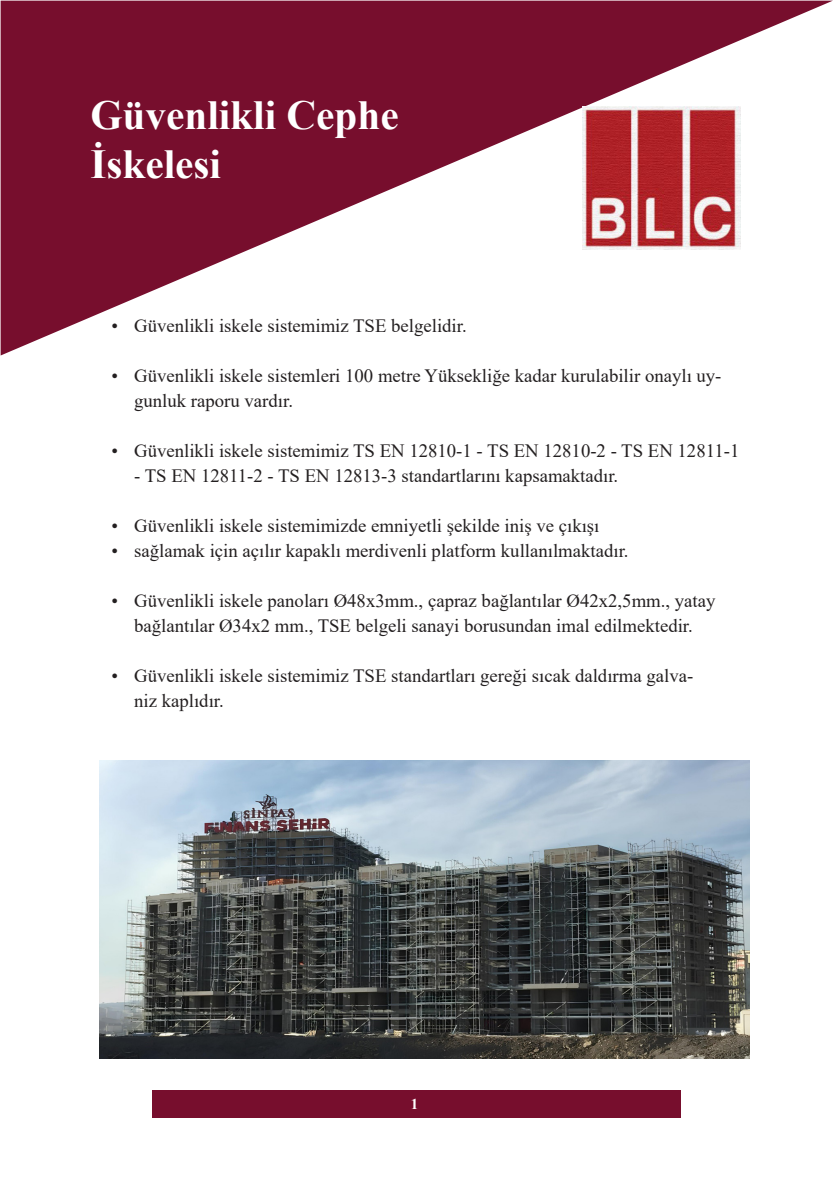
<style>
.page{position:relative;width:833px;height:1188px;background:#fff}
.page>*{position:absolute;margin:0;border:0;box-sizing:border-box;transform-origin:0 0}
.t1{font:700 41.25px "Times New Roman";color:#fff}
.t2{font:18.75px/25px "Times New Roman";color:#231f20}
.t3{font:700 15px "Times New Roman";color:#fff}
</style>
<div class="page">
<svg style="left:1px;top:1px;width:831px;height:354px;fill:#770e2d"></svg>
<img style="left:583px;top:107px;width:158px;height:142px">
<div style="left:152px;top:1089px;width:529px;height:27px;background:#770e2d"></div>
<img style="left:99px;top:760px;width:650px;height:298px">
<p class="t1" style="left:90px;top:85px;width:310px">Güvenlikli Cephe</p>
<p class="t1" style="left:90px;top:134px;width:132px">İskelesi</p>
<p class="t2" style="left:112px;top:313px;width:356px">• Güvenlikli iskele sistemimiz TSE belgelidir.</p>
<p class="t2" style="left:134px;top:363px;width:589px;text-indent:-22px">• Güvenlikli iskele sistemleri 100 metre Yüksekliğe kadar kurulabilir onaylı uy&shy;gunluk raporu vardır.</p>
<p class="t2" style="left:112px;top:438px;width:629px">• Güvenlikli iskele sistemimiz TS EN 12810-1 - TS EN 12810-2 - TS EN 12811-1</p>
<p class="t2" style="left:134px;top:463px;width:485px">- TS EN 12811-2 - TS EN 12813-3 standartlarını kapsamaktadır.</p>
<p class="t2" style="left:112px;top:513px;width:489px">• Güvenlikli iskele sistemimizde emniyetli şekilde iniş ve çıkışı</p>
<p class="t2" style="left:112px;top:538px;width:518px">• sağlamak için açılır kapaklı merdivenli platform kullanılmaktadır.</p>
<p class="t2" style="left:112px;top:588px;width:605px;text-align:center">• Güvenlikli iskele panoları Ø48x3mm., çapraz bağlantılar Ø42x2,5mm., yatay bağlantılar Ø34x2 mm., TSE belgeli sanayi borusundan imal edilmektedir.</p>
<p class="t2" style="left:134px;top:663px;width:560px;text-indent:-22px">• Güvenlikli iskele sistemimiz TSE standartları gereği sıcak daldırma galva&shy;niz kaplıdır.</p>
<p class="t3" style="left:411px;top:1092px;width:9px">1</p>
</div>
